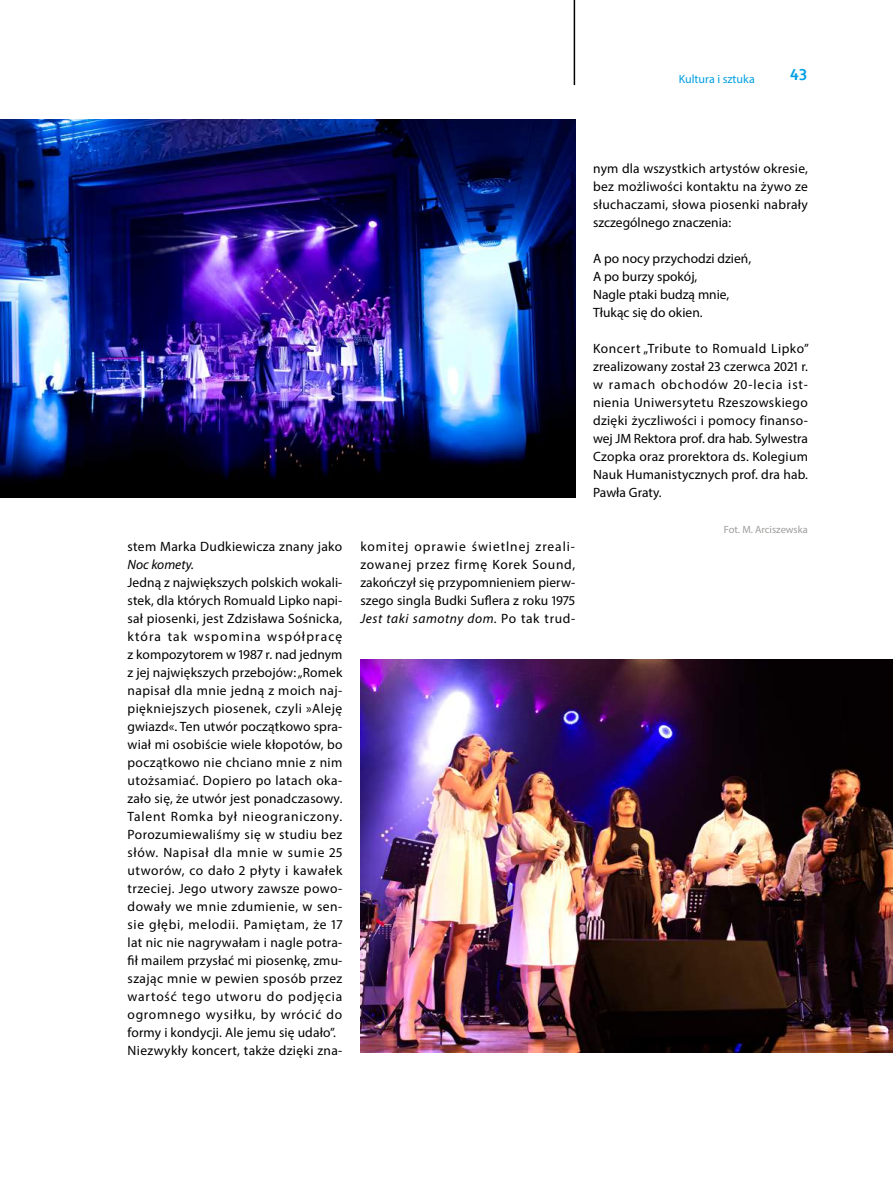
<style>
.page{position:relative;width:893px;height:1191px;background:#fff}
.page>*{position:absolute;margin:0;border:0;box-sizing:border-box;transform-origin:0 0}
.t1{font:700 16.5px "Corbel";color:#009fe3}
.t2{font:13.5px/18px "Myriad Pro";letter-spacing:.02em;color:#000;text-align:justify}
.t3{font:13.5px/18px "Myriad Pro";color:#000}
.t4{font:italic 13.5px "Myriad Pro";color:#000}
.t5{font:12px "Myriad Pro";color:#009fe3}
.t6{font:10.5px "Myriad Pro";color:#9d9d9c}
.s1{font-style:italic}
</style>
<div class="page">
<hr style="left:574px;top:0;width:1px;height:85px;background:#000">
<img style="left:0;top:119px;width:575px;height:378px">
<img style="left:360px;top:659px;width:533px;height:393px">
<p class="t5" style="left:679px;top:71px;width:78px">Kultura i sztuka</p>
<p class="t1" style="left:790px;top:65px;width:18px">43</p>
<p class="t2" style="left:128px;top:537px;width:216px">stem Marka Dudkiewicza znany jako</p>
<p class="t4" style="left:128px;top:556px;width:68px">Noc komety.</p>
<p class="t2" style="left:128px;top:573px;width:216px;text-align:left">Jedną z największych polskich wokali&shy;stek, dla których Romuald Lipko napi&shy;sał piosenki, jest Zdzisława Sośnicka, która tak wspomina współpracę z kompozytorem w 1987 r. nad jednym z jej największych przebojów: „Romek napisał dla mnie jedną z moich naj&shy;piękniejszych piosenek, czyli »Aleję gwiazd«. Ten utwór początkowo spra&shy;wiał mi osobiście wiele kłopotów, bo początkowo nie chciano mnie z nim utożsamiać. Dopiero po latach oka&shy;zało się, że utwór jest ponadczasowy.<br>Talent Romka był nieograniczony.<br>Porozumiewaliśmy się w studiu bez słów. Napisał dla mnie w sumie 25 utworów, co dało 2 płyty i kawałek trzeciej. Jego utwory zawsze powo&shy;dowały we mnie zdumienie, w sen&shy;sie głębi, melodii. Pamiętam, że 17 lat nic nie nagrywałam i nagle potra&shy;fił mailem przysłać mi piosenkę, zmu&shy;szając mnie w pewien sposób przez wartość tego utworu do podjęcia ogromnego wysiłku, by wrócić do formy i kondycji. Ale jemu się udało”.<br>Niezwykły koncert, także dzięki zna-</p>
<p class="t2" style="left:360px;top:537px;width:216px">komitej oprawie świetlnej zreali&shy;zowanej przez firmę Korek Sound, zakończył się przypomnieniem pierw&shy;szego singla Budki Suflera z roku 1975<br><span class="s1">Jest taki samotny dom.</span> Po tak trud-</p>
<p class="t2" style="left:593px;top:159px;width:216px">nym dla wszystkich artystów okresie, bez możliwości kontaktu na żywo ze słuchaczami, słowa piosenki nabrały szczególnego znaczenia:</p>
<p class="t3" style="left:593px;top:249px;width:160px">A po nocy przychodzi dzień,<br>A po burzy spokój,<br>Nagle ptaki budzą mnie,<br>Tłukąc się do okien.</p>
<p class="t2" style="left:593px;top:339px;width:217px">Koncert „Tribute to Romuald Lipko” zrealizowany został 23 czerwca 2021 r. w ramach obchodów 20-lecia ist&shy;nienia Uniwersytetu Rzeszowskiego dzięki życzliwości i pomocy finanso&shy;wej JM Rektora prof. dra hab. Sylwestra Czopka oraz prorektora ds. Kolegium Nauk Humanistycznych prof. dra hab.<br>Pawła Graty.</p>
<p class="t6" style="left:724px;top:523px;width:85px">Fot. M. Arciszewska</p>
</div>
